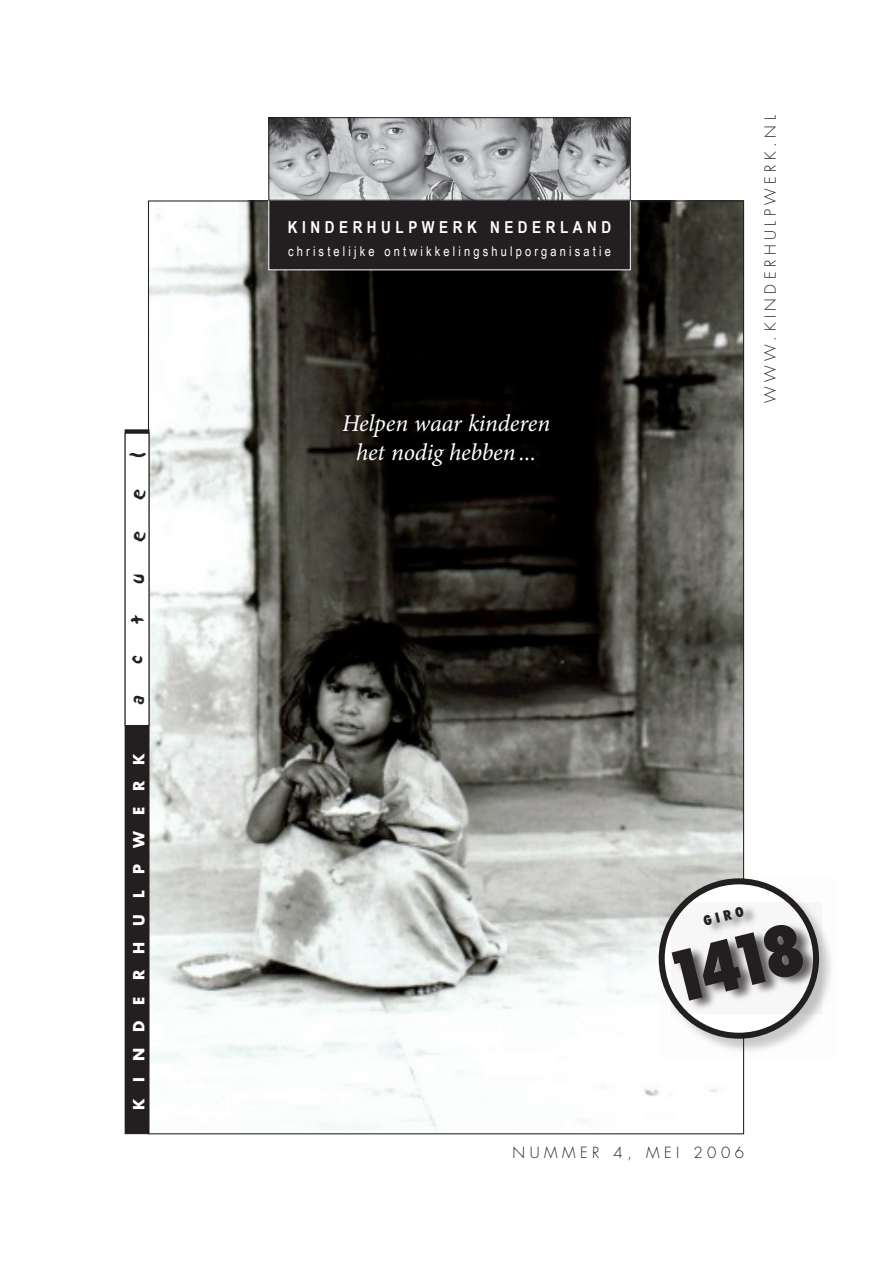
<style>
.page{position:relative;width:893px;height:1263px;background:#fff}
.page>*{position:absolute;margin:0;border:0;box-sizing:border-box;transform-origin:0 0}
.t1{font:800 condensed 67.5px "Futura";color:#231f20}
.t2{font:italic 24px/28.8px "Minion Pro";letter-spacing:-.005em;color:#fff;text-align:center}
.t3{font:18px "Sand";color:#231f20}
.t4{font:700 16.5px "Arial Narrow";letter-spacing:.275em;color:#fff}
.t5{font:300 15px "Futura";letter-spacing:.3em;color:#231f20}
.t6{font:700 15px "Futura";letter-spacing:1.075em;color:#fff}
.t7{font:13.5px "Arial Narrow";letter-spacing:.235em;color:#fff}
.t8{font:800 condensed 13.5px "Futura";color:#231f20}
</style>
<div class="page">
<img style="left:150px;top:202px;width:592px;height:928px">
<div style="left:269px;top:200px;width:361px;height:70px;background:#231f20"></div>
<img style="left:271px;top:119px;width:357px;height:79px">
<div style="left:269px;top:117px;width:361px;height:83px;border:1px solid #231f20"></div>
<div style="left:658px;top:878px;width:179px;height:179px;background:#231f20;opacity:.25"></div>
<svg style="left:662px;top:881px;width:154px;height:155px"></svg>
<div style="left:659px;top:878px;width:160px;height:161px;border:6px solid #231f20;border-radius:50%"></div>
<div style="left:671px;top:902px;width:150px;height:112px;background:#231f20;opacity:.75"></div>
<div style="left:125px;top:430px;width:24px;height:703px;background:#231f20"></div>
<div style="left:125px;top:433px;width:24px;height:292px;background:#fff"></div>
<h3 class="t3" style="left:126px;top:458px;width:7px;rotate:-90deg">l</h3>
<h3 class="t3" style="left:126px;top:501px;width:14px;rotate:-90deg">e</h3>
<h3 class="t3" style="left:126px;top:543px;width:14px;rotate:-90deg">e</h3>
<h3 class="t3" style="left:126px;top:585px;width:14px;rotate:-90deg">u</h3>
<h3 class="t3" style="left:126px;top:624px;width:10px;rotate:-90deg">t</h3>
<h3 class="t3" style="left:126px;top:664px;width:12px;rotate:-90deg">c</h3>
<h3 class="t3" style="left:126px;top:706px;width:14px;rotate:-90deg">a</h3>
<p class="t6" style="left:128px;top:1110px;width:358px;rotate:-90deg">KINDERHULPWERK</p>
<p class="t4" style="left:288px;top:217px;width:325px">KINDERHULPWERK NEDERLAND</p>
<p class="t7" style="left:288px;top:244px;width:324px">christelijke ontwikkelingshulporganisatie</p>
<h2 class="t2" style="left:342px;top:409px;width:209px">Helpen waar kinderen het nodig hebben ...</h2>
<p class="t5" style="left:761px;top:403px;width:289px;rotate:-90deg">WWW.KINDERHULPWERK.NL</p>
<p class="t8" style="left:701px;top:912px;width:43px;rotate:-14deg">GIRO</p>
<h1 class="t1" style="left:658px;top:939px;width:140px;rotate:-14deg">1418</h1>
<p class="t5" style="left:513px;top:1142px;width:233px">NUMMER 4, MEI 2006</p>
</div>
